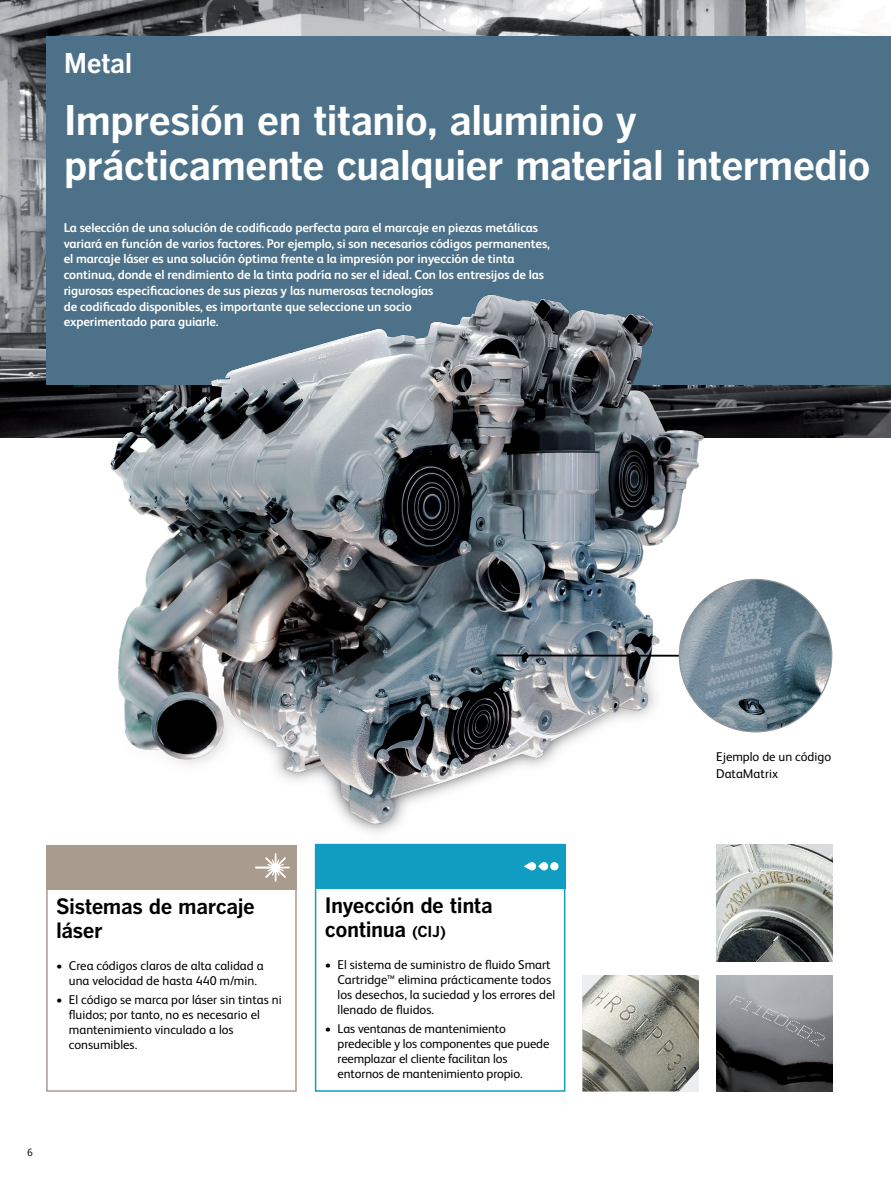
<style>
.page{position:relative;width:891px;height:1188px;background:#fff}
.page>*{position:absolute;margin:0;border:0;box-sizing:border-box;transform-origin:0 0}
.t1{font:700 40.5px/45px "Benton Gothic";letter-spacing:-.025em;color:#fff}
.t2{font:700 27px "Benton Gothic";letter-spacing:-.025em;color:#fff}
.t3{font:700 21px/24px "Benton Gothic";letter-spacing:-.025em;color:#000}
.t4{font:700 12.75px/15.8px "FS Albert Pro";letter-spacing:-.01em;color:#fff}
.t5{font:12.75px/15px "FS Albert Pro";color:#000}
.t6{font:300 10.5px "FS Albert Pro";color:#414042}
.s1{font-size:15px}
</style>
<div class="page">
<img style="left:0;top:0;width:891px;height:438px">
<div style="left:46px;top:36px;width:845px;height:349px;background:#4c7189"></div>
<div style="left:46px;top:845px;width:251px;height:247px;border:2px solid #a99b8d"></div>
<div style="left:46px;top:845px;width:251px;height:45px;background:#a99b8d"></div>
<svg style="left:255px;top:861px;width:35px;height:21px"></svg>
<div style="left:315px;top:844px;width:250px;height:248px;border:2px solid #109dc1"></div>
<div style="left:315px;top:844px;width:250px;height:45px;background:#109dc1"></div>
<div style="left:550px;top:862px;width:9px;height:8px;background:#fff;border-radius:50%"></div>
<svg style="left:524px;top:862px;width:24px;height:8px"></svg>
<img style="left:62px;top:294px;width:690px;height:567px">
<img style="left:582px;top:975px;width:117px;height:117px">
<img style="left:716px;top:975px;width:117px;height:117px">
<img style="left:716px;top:845px;width:117px;height:116px">
<hr style="left:496px;top:655px;width:264px;height:2px;background:#000">
<img style="left:679px;top:579px;width:153px;height:153px;border-radius:76px">
<h2 class="t2" style="left:64px;top:47px;width:70px">Metal</h2>
<h1 class="t1" style="left:64px;top:98px;width:809px">Impresión en titanio, aluminio y prácticamente cualquier material intermedio</h1>
<p class="t4" style="left:64px;top:219px;width:488px">La selección de una solución de codificado perfecta para el marcaje en piezas metálicas variará en función de varios factores. Por ejemplo, si son necesarios códigos permanentes, el marcaje láser es una solución óptima frente a la impresión por inyección de tinta continua, donde el rendimiento de la tinta podría no ser el ideal. Con los entresijos de las rigurosas especificaciones de sus piezas y las numerosas tecnologías<br>de codificado disponibles, es importante que seleccione un socio<br>experimentado para guiarle.</p>
<h3 class="t3" style="left:56px;top:895px;width:200px">Sistemas de marcaje láser</h3>
<p class="t5" style="left:56px;top:957px;width:209px;text-align:center">• Crea códigos claros de alta calidad a una velocidad de hasta 440 m/min.</p>
<p class="t5" style="left:69px;top:992px;width:214px;text-indent:-13px">• El código se marca por láser sin tintas ni fluidos; por tanto, no es necesario el mantenimiento vinculado a los consumibles.</p>
<p class="t6" style="left:27px;top:1145px;width:7px">6</p>
<h3 class="t3" style="left:325px;top:894px;width:170px">Inyección de tinta continua <span class="s1">(CIJ)</span></h3>
<p class="t5" style="left:338px;top:956px;width:219px;text-indent:-13px">• El sistema de suministro de fluido Smart Cartridge™ elimina prácticamente todos los desechos, la suciedad y los errores del llenado de fluidos.</p>
<p class="t5" style="left:338px;top:1020px;width:213px;text-indent:-13px">• Las ventanas de mantenimiento predecible y los componentes que puede reemplazar el cliente facilitan los entornos de mantenimiento propio.</p>
<p class="t5" style="left:716px;top:748px;width:117px;line-height:16.5px">Ejemplo de un código<br>DataMatrix</p>
</div>
